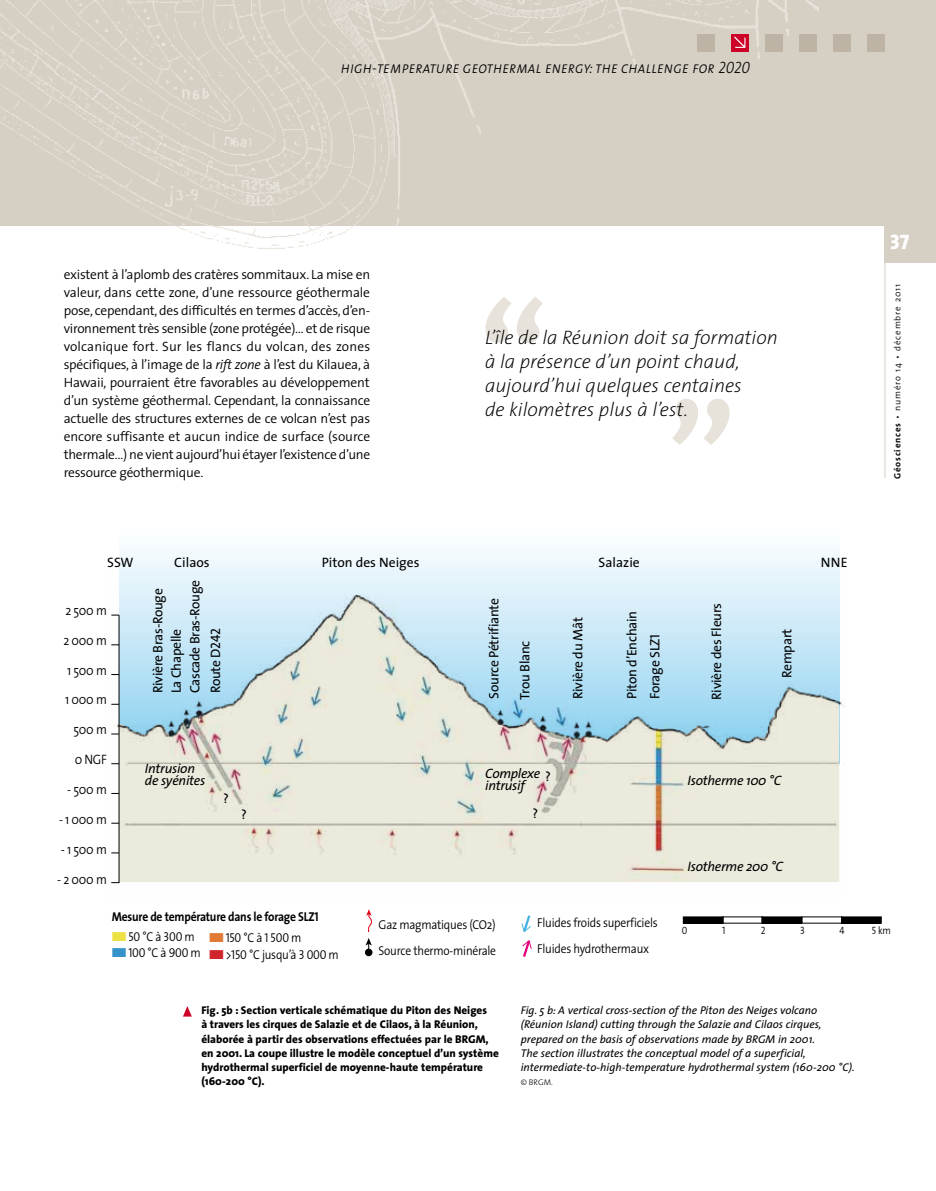
<style>
.page{position:relative;width:936px;height:1191px;background:#fff}
.page>*{position:absolute;margin:0;border:0;box-sizing:border-box;transform-origin:0 0}
.t1{font:21px "The Sans Extra Bold Caps";color:#fff}
.t2{font:italic 200 19.5px/24px "The Sans";color:#000}
.t3{font:italic 16.5px "The Sans Light Caps";color:#000;scale:.9 1}
.t4{font:13.65px/18.5px "The Sans";letter-spacing:-.02em;color:#000}
.t5{font:italic 13.65px/12.1px "The Sans";letter-spacing:-.02em;color:#000}
.t6{font:300 13.65px/29.8px "The Sans";letter-spacing:-.02em;color:#000;text-align:right;scale:.9 1}
.t7{font:13.65px "The Sans";color:#000}
.t8{font:300 13.5px/18px "The Sans";letter-spacing:-.025em;color:#000;text-align:justify}
.t9{font:300 12.9px/25.8px "The Sans";letter-spacing:-.02em;color:#000;scale:.9 1}
.t10{font:700 12.9px "The Sans";letter-spacing:-.02em;color:#000;scale:.9 1}
.t11{font:12.9px "The Sans Semi Light Caps";letter-spacing:-.02em;color:#000;scale:.9 1}
.t12{font:italic 11.25px/14.2px "The Sans";color:#000}
.t13{font:800 11.25px/14.2px "The Sans";color:#000}
.t14{font:10.65px "The Sans Semi Light Caps";color:#000;scale:.9 1}
.t15{font:300 10.65px "The Sans";color:#000;scale:.9 1}
.t16{font:300 9px "The Sans";letter-spacing:.1em;color:#000}
.t17{font:300 8.25px "The Sans";color:#000}
.s1{font-style:italic}
.s2{font-family:"The Sans Caps"}
.s3{font-weight:700}
.s4{font-family:"The Sans Bold Caps";font-weight:400}
.s5{color:#ede244}
.s6{font-family:"The Sans";font-weight:300}
.s7{color:#3794ca}
.s8{color:#e07a35}
.s9{color:#cf262d}
.s10{font-family:"The Sans Semi Light Caps";font-weight:400}
</style>
<div class="page">
<div style="left:0;top:0;width:935px;height:225px;background:#d6cfc4"></div>
<img style="left:0;top:0;width:818px;height:249px">
<div style="left:884px;top:0;width:51px;height:262px;background:#d6cfc4"></div>
<hr style="left:884px;top:0;width:1px;height:478px;background:#d6cfc4">
<img style="left:0;top:0;width:1px;height:206px">
<svg style="left:729px;top:32px;width:21px;height:21px"></svg>
<div style="left:697px;top:34px;width:17px;height:17px;background:#beb4a6"></div>
<div style="left:765px;top:34px;width:17px;height:17px;background:#beb4a6"></div>
<div style="left:799px;top:34px;width:17px;height:17px;background:#beb4a6"></div>
<div style="left:833px;top:34px;width:17px;height:17px;background:#beb4a6"></div>
<div style="left:867px;top:34px;width:17px;height:17px;background:#beb4a6"></div>
<svg style="left:672px;top:399px;width:58px;height:46px"></svg>
<svg style="left:485px;top:297px;width:58px;height:46px"></svg>
<div style="left:119px;top:523px;width:720px;height:240px;background:#f5fbfe"></div>
<img style="left:111px;top:569px;width:734px;height:315px">
<hr style="left:119px;top:615px;width:1px;height:268px;background:#000">
<div style="left:683px;top:917px;width:40px;height:6px;background:#000"></div>
<div style="left:683px;top:916px;width:40px;height:7px;border:1px solid #000"></div>
<div style="left:761px;top:917px;width:40px;height:6px;background:#000"></div>
<div style="left:761px;top:916px;width:40px;height:7px;border:1px solid #000"></div>
<div style="left:841px;top:917px;width:40px;height:6px;background:#000"></div>
<div style="left:841px;top:916px;width:40px;height:7px;border:1px solid #000"></div>
<svg style="left:521px;top:915px;width:11px;height:42px"></svg>
<svg style="left:365px;top:938px;width:7px;height:12px"></svg>
<div style="left:365px;top:948px;width:7px;height:8px;background:#000;border-radius:50%"></div>
<svg style="left:366px;top:909px;width:6px;height:23px"></svg>
<svg style="left:183px;top:1006px;width:9px;height:10px"></svg>
<p class="t3" style="left:341px;top:53px;width:456px">high-temperature geothermal energy: the challenge for 2020</p>
<p class="t8" style="left:64px;top:265px;width:308px">existent à l’aplomb des cratères sommitaux. La mise en valeur, dans cette zone, d’une ressource géothermale pose, cependant, des difficultés en termes d’accès, d’en&shy;vironnement très sensible (zone protégée)… et de risque volcanique fort. Sur les flancs du volcan, des zones spécifiques, à l’image de la <span class="s1">rift zone</span> à l’est du Kilauea, à Hawaii, pourraient être favorables au développement d’un système géothermal. Cependant, la connaissance actuelle des structures externes de ce volcan n’est pas encore suffisante et aucun indice de surface (source thermale…) ne vient aujourd’hui étayer l’existence d’une ressource géothermique.</p>
<h2 class="t2" style="left:485px;top:325px;width:294px">L’île de la Réunion doit sa formation à la présence d’un point chaud, aujourd’hui quelques centaines<br>de kilomètres plus à l’est.</h2>
<p class="t4" style="left:107px;top:552px;width:28px">SSW</p>
<p class="t4" style="left:174px;top:552px;width:37px">Cilaos</p>
<p class="t7" style="left:322px;top:551px;width:99px">Piton des Neiges</p>
<p class="t7" style="left:598px;top:551px;width:43px">Salazie</p>
<p class="t4" style="left:820px;top:552px;width:28px">NNE</p>
<p class="t6" style="left:63px;top:595px;width:50px">2 500 m<br>2 000 m<br>1 500 m<br>1 000 m<br>500 m<br>0 NGF</p>
<p class="t6" style="left:67px;top:774px;width:46px">- 500 m</p>
<p class="t6" style="left:59px;top:804px;width:55px">- 1 000 m</p>
<p class="t6" style="left:61px;top:834px;width:53px">- 1 500 m</p>
<p class="t6" style="left:57px;top:864px;width:57px">- 2 000 m</p>
<p class="t4" style="left:148px;top:693px;width:115px;rotate:-90deg">Rivière Bras-Rouge<br>La Chapelle<br>Cascade Bras-Rouge</p>
<p class="t4" style="left:206px;top:693px;width:67px;rotate:-90deg">Route D<span class="s2">242</span></p>
<p class="t5" style="left:145px;top:761px;width:62px">Intrusion de syénites</p>
<p class="t4" style="left:223px;top:788px;width:7px">?</p>
<p class="t4" style="left:241px;top:805px;width:7px">?</p>
<p class="t4" style="left:484px;top:698px;width:102px;rotate:-90deg">Source Pétrifiante</p>
<p class="t4" style="left:515px;top:699px;width:60px;rotate:-90deg">Trou Blanc</p>
<p class="t4" style="left:568px;top:699px;width:83px;rotate:-90deg">Rivière du Mât</p>
<p class="t4" style="left:620px;top:699px;width:90px;line-height:22.8px;rotate:-90deg">Piton d’Enchain<br>Forage SLZ<span class="s2">1</span></p>
<p class="t4" style="left:706px;top:700px;width:98px;rotate:-90deg">Rivière des Fleurs</p>
<p class="t4" style="left:777px;top:678px;width:51px;rotate:-90deg">Rempart</p>
<p class="t5" style="left:485px;top:767px;width:57px">Complexe intrusif</p>
<p class="t4" style="left:545px;top:767px;width:7px">?</p>
<p class="t4" style="left:532px;top:803px;width:7px">?</p>
<p class="t5" style="left:687px;top:774px;width:95px">Isotherme 100 °C</p>
<p class="t5" style="left:687px;top:859px;width:97px">Isotherme 200 °C</p>
<h1 class="t1" style="left:890px;top:225px;width:21px">37</h1>
<p class="t16" style="left:889px;top:479px;width:197px;rotate:-90deg"><span class="s3">Géosciences</span> • numéro 14 • décembre 2011</p>
<p class="t10" style="left:112px;top:905px;width:231px">Mesure de température dans le forage SLZ<span class="s4">1</span></p>
<p class="t11" style="left:112px;top:925px;width:94px"><span class="s5">■</span> 50 <span class="s6">°C à</span> 300 <span class="s6">m</span></p>
<p class="t11" style="left:112px;top:942px;width:100px"><span class="s7">■</span> 100 <span class="s6">°C à</span> 900 <span class="s6">m</span></p>
<p class="t11" style="left:209px;top:927px;width:104px"><span class="s8">■</span> 150 <span class="s6">°C à</span> 1 500 <span class="s6">m</span></p>
<p class="t9" style="left:209px;top:941px;width:146px"><span class="s9">■</span>&gt;<span class="s10">150</span> °C jusqu’à <span class="s10">3 000</span> m</p>
<p class="t9" style="left:378px;top:911px;width:132px">Gaz magmatiques (CO2)<br>Source thermo-minérale</p>
<p class="t9" style="left:537px;top:909px;width:135px">Fluides froids superficiels<br>Fluides hydrothermaux</p>
<p class="t14" style="left:681px;top:922px;width:8px">0</p>
<p class="t14" style="left:722px;top:922px;width:5px">1</p>
<p class="t14" style="left:760px;top:922px;width:7px">2</p>
<p class="t14" style="left:800px;top:922px;width:7px">3</p>
<p class="t14" style="left:839px;top:922px;width:7px">4</p>
<p class="t15" style="left:871px;top:922px;width:23px"><span class="s10">5</span> km</p>
<p class="t13" style="left:201px;top:1003px;width:299px">Fig. 5b : Section verticale schématique du Piton des Neiges<br>à travers les cirques de Salazie et de Cilaos, à la Réunion, élaborée à partir des observations effectuées par le BRGM, en 2001. La coupe illustre le modèle conceptuel d’un système hydrothermal superficiel de moyenne-haute température (160-200 °C).</p>
<p class="t12" style="left:520px;top:1003px;width:335px">Fig. 5 b: A vertical cross-section of the Piton des Neiges volcano (Réunion Island) cutting through the Salazie and Cilaos cirques, prepared on the basis of observations made by BRGM in 2001.<br>The section illustrates the conceptual model of a superficial, intermediate-to-high-temperature hydrothermal system (160-200 °C).</p>
<p class="t17" style="left:520px;top:1075px;width:34px">© BRGM.</p>
</div>
